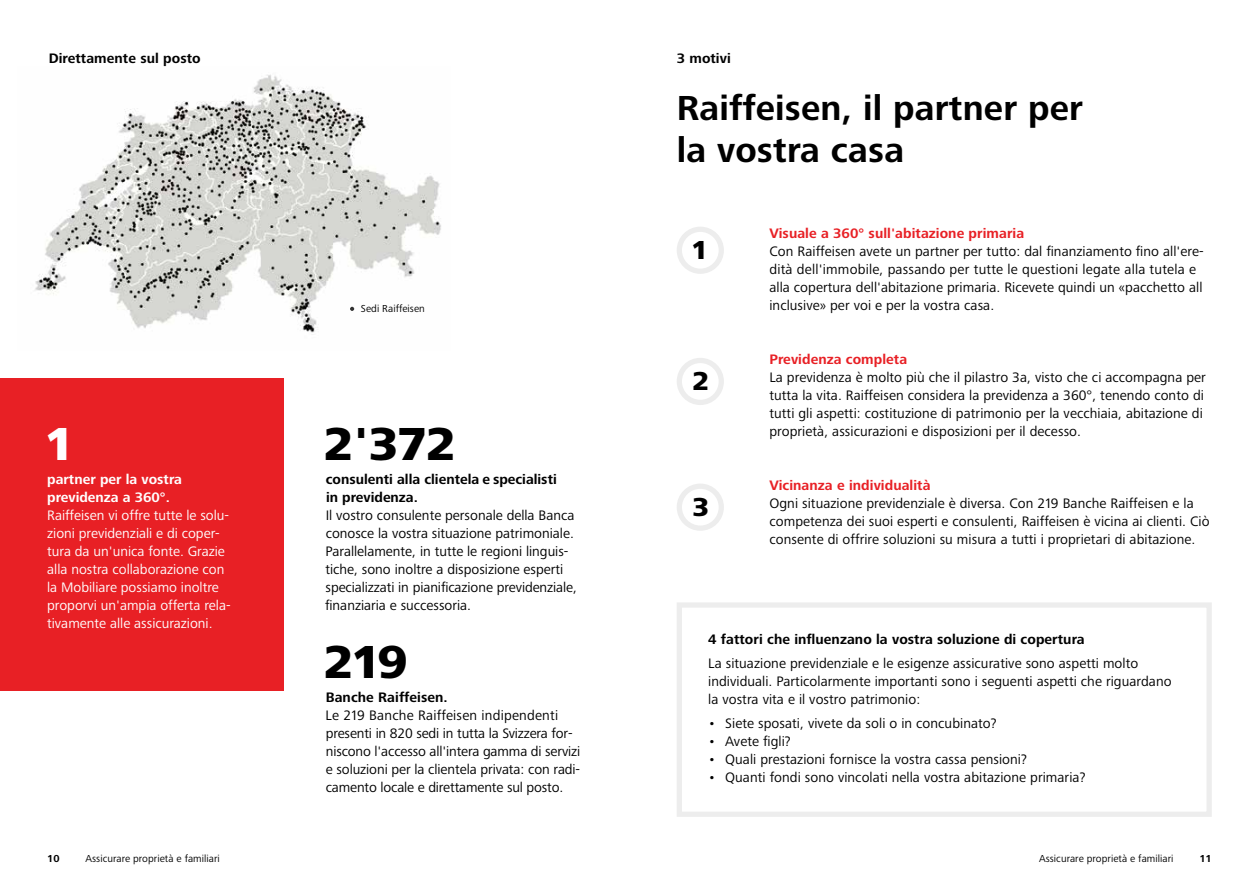
<style>
.page{position:relative;width:1259px;height:893px;background:#fff}
.page>*{position:absolute;margin:0;border:0;box-sizing:border-box;transform-origin:0 0}
.Inhalt_____Box{font:800 48px "Frutiger Next LTW1 G";letter-spacing:.005em;color:#000}
.Inhalt_____Box-2{font:800 48px "Frutiger Next LTW1 G";color:#fff}
.Inhalt_____Titel_24p{font:700 36px/42px "Frutiger Next LTW1 G";letter-spacing:.005em;color:#000}
.t1{font:800 27px "Frutiger Next LTW1 G";color:#000}
.Inhalt_____Grundtext{font:14.25px/18px "Frutiger Next LTW1 G";letter-spacing:.005em;color:#000}
.Inhalt_____Box-3{font:14.25px/18px "Frutiger Next LTW1 G";color:#000}
.Inhalt_____Box-4{font:14.25px/18px "Frutiger Next LTW1 G";color:#fff}
.Inhalt_____Untertite{font:14.25px/18px "Frutiger Next LTW1 G";letter-spacing:.005em;color:#000}
.Inhalt_____Untertite-2{font:700 14.25px "Frutiger Next LTW1 G";letter-spacing:.005em;color:#e82025}
.Inhalt_____Untertite-3{font:700 14.25px "Frutiger Next LTW1 G";letter-spacing:.005em;color:#000}
.Inhalt_____Box-5{font:700 14.25px/18px "Frutiger Next LTW1 G";color:#fff}
.Inhalt_____Rubrikent{font:700 14.25px "Frutiger Next LTW1 G";letter-spacing:.005em;color:#000}
.Inhalt_____Box-6{font:700 14.25px "Frutiger Next LTW1 G";letter-spacing:.005em;color:#000}
.Inhalt_____Legende_G{font:10.5px "Frutiger Next LTW1 G";letter-spacing:.005em;color:#000}
.t2{font:700 10.5px "Frutiger Next LTW1 G";color:#000}
.s1{font-weight:700}
</style>
<div class="page">
<img style="left:35px;top:74px;width:406px;height:259px">
<svg style="left:350px;top:307px;width:4px;height:4px"></svg>
<div style="left:0;top:379px;width:283px;height:312px;background:#e82025"></div>
<div style="left:676px;top:227px;width:48px;height:47px;border:5px solid #ededed;border-radius:50%"></div>
<div style="left:676px;top:358px;width:48px;height:47px;border:5px solid #ededed;border-radius:50%"></div>
<div style="left:676px;top:484px;width:48px;height:47px;border:5px solid #ededed;border-radius:50%"></div>
<div style="left:676px;top:602px;width:535px;height:215px;border:5px solid #ededed"></div>
<p class="Inhalt_____Rubrikent" style="left:49px;top:50px;width:153px">Direttamente sul posto</p>
<p class="Inhalt_____Rubrikent" style="left:676px;top:50px;width:56px">3 motivi</p>
<p class="Inhalt_____Box-2" style="left:47px;top:417px;width:25px">1</p>
<p class="Inhalt_____Box-5" style="left:47px;top:471px;width:136px">partner per la vostra previdenza a 360°.</p>
<p class="Inhalt_____Box-4" style="left:47px;top:507px;width:185px">Raiffeisen vi offre tutte le solu&shy;zioni previdenziali e di coper&shy;tura da un'unica fonte. Grazie alla nostra collaborazione con la Mobiliare possiamo inoltre proporvi un'ampia offerta rela&shy;tivamente alle assicurazioni.</p>
<p class="Inhalt_____Legende_G" style="left:361px;top:303px;width:66px">Sedi Raiffeisen</p>
<p class="Inhalt_____Box" style="left:324px;top:417px;width:134px">2'372</p>
<p class="Inhalt_____Box-3" style="left:325px;top:471px;width:253px"><span class="s1">consulenti alla clientela e specialisti<br>in previdenza.<br></span>Il vostro consulente personale della Banca conosce la vostra situazione patrimoniale.<br>Parallelamente, in tutte le regioni linguis&shy;tiche, sono inoltre a disposizione esperti specializzati in pianificazione previdenziale, finanziaria e successoria.</p>
<p class="Inhalt_____Box" style="left:324px;top:634px;width:85px">219</p>
<p class="Inhalt_____Box-6" style="left:326px;top:689px;width:123px">Banche Raiffeisen.</p>
<p class="Inhalt_____Box-3" style="left:325px;top:706px;width:256px">Le 219 Banche Raiffeisen indipendenti presenti in 820 sedi in tutta la Svizzera for&shy;niscono l'accesso all'intera gamma di servizi e soluzioni per la clientela privata: con radi&shy;camento locale e direttamente sul posto.</p>
<p class="Inhalt_____Titel_24p" style="left:676px;top:88px;width:408px">Raiffeisen, il partner per la vostra casa</p>
<p class="t1" style="left:691px;top:235px;width:18px">1</p>
<p class="t1" style="left:692px;top:366px;width:18px">2</p>
<p class="t1" style="left:692px;top:492px;width:18px">3</p>
<p class="Inhalt_____Untertite-2" style="left:769px;top:225px;width:256px">Visuale a 360° sull'abitazione primaria</p>
<p class="Inhalt_____Grundtext" style="left:769px;top:243px;width:436px">Con Raiffeisen avete un partner per tutto: dal finanziamento fino all'ere&shy;dità dell'immobile, passando per tutte le questioni legate alla tutela e alla copertura dell'abitazione primaria. Ricevete quindi un «pacchetto all inclusive» per voi e per la vostra casa.</p>
<p class="Inhalt_____Untertite-2" style="left:769px;top:351px;width:139px">Previdenza completa</p>
<p class="Inhalt_____Grundtext" style="left:769px;top:369px;width:438px">La previdenza è molto più che il pilastro 3a, visto che ci accompagna per tutta la vita. Raiffeisen considera la previdenza a 360°, tenendo conto di tutti gli aspetti: costituzione di patrimonio per la vecchiaia, abitazione di proprietà, assicurazioni e disposizioni per il decesso.</p>
<p class="Inhalt_____Untertite-2" style="left:769px;top:477px;width:163px">Vicinanza e individualità</p>
<p class="Inhalt_____Grundtext" style="left:769px;top:495px;width:442px">Ogni situazione previdenziale è diversa. Con 219 Banche Raiffeisen e la competenza dei suoi esperti e consulenti, Raiffeisen è vicina ai clienti. Ciò consente di offrire soluzioni su misura a tutti i proprietari di abitazione.</p>
<p class="Inhalt_____Untertite-3" style="left:708px;top:631px;width:378px">4 fattori che influenzano la vostra soluzione di copertura</p>
<p class="Inhalt_____Untertite" style="left:708px;top:655px;width:465px">La situazione previdenziale e le esigenze assicurative sono aspetti molto individuali. Particolarmente importanti sono i seguenti aspetti che riguardano la vostra vita e il vostro patrimonio:</p>
<p class="Inhalt_____Box-3" style="left:708px;top:715px;width:290px">• Siete sposati, vivete da soli o in concubinato?</p>
<p class="Inhalt_____Box-3" style="left:708px;top:733px;width:84px">• Avete figli?</p>
<p class="Inhalt_____Box-3" style="left:708px;top:751px;width:320px">• Quali prestazioni fornisce la vostra cassa pensioni?</p>
<p class="Inhalt_____Box-3" style="left:708px;top:769px;width:379px">• Quanti fondi sono vincolati nella vostra abitazione primaria?</p>
<p class="t2" style="left:47px;top:852px;width:14px">10</p>
<p class="Inhalt_____Legende_G" style="left:85px;top:852px;width:136px">Assicurare proprietà e familiari</p>
<p class="Inhalt_____Legende_G" style="left:1039px;top:852px;width:136px">Assicurare proprietà e familiari</p>
<p class="t2" style="left:1199px;top:852px;width:14px">11</p>
</div>
